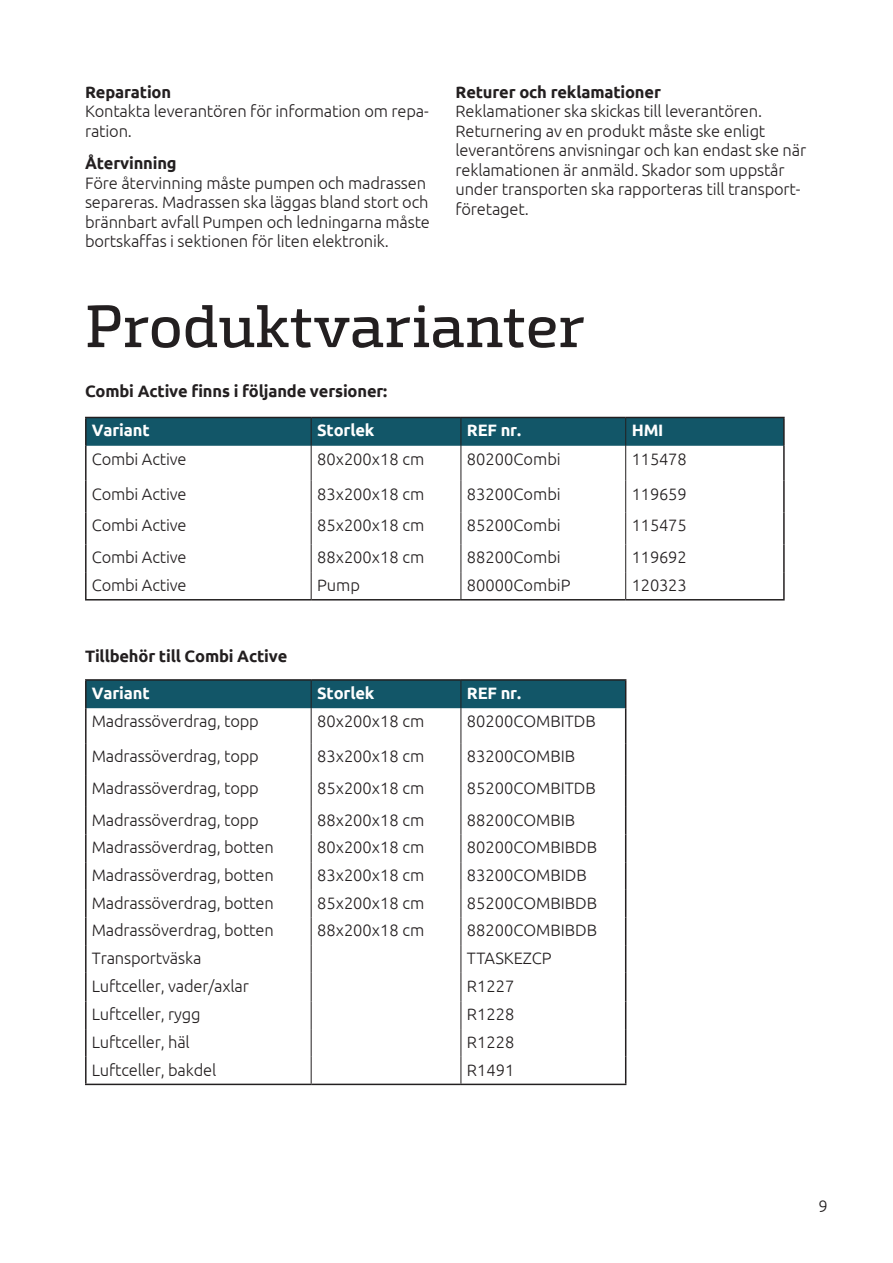
<style>
.page{position:relative;width:893px;height:1263px;background:#fff}
.page>*{position:absolute;margin:0;border:0;box-sizing:border-box;transform-origin:0 0}
.t1{font:500 60px "Exo Slab Pro";color:#231f20}
.Brødtekst{font:300 16.5px/19.5px "Ubuntu";letter-spacing:-.01em;color:#231f20}
.Brødtekst-2{font:700 16.5px "Ubuntu";letter-spacing:-.01em;color:#231f20}
.Brødtekst-3{font:700 16.5px "Ubuntu";letter-spacing:-.01em;color:#fff}
.s1{font-weight:700}
</style>
<div class="page">
<svg style="left:87px;top:418px;width:696px;height:28px;background:#145668"></svg>
<hr style="left:311px;top:446px;width:1px;height:35px;background:#231f20">
<hr style="left:461px;top:446px;width:1px;height:35px;background:#231f20">
<hr style="left:625px;top:446px;width:1px;height:35px;background:#231f20">
<hr style="left:311px;top:481px;width:1px;height:32px;background:#231f20">
<hr style="left:461px;top:481px;width:1px;height:32px;background:#231f20">
<hr style="left:625px;top:481px;width:1px;height:32px;background:#231f20">
<hr style="left:311px;top:513px;width:1px;height:31px;background:#231f20">
<hr style="left:461px;top:513px;width:1px;height:31px;background:#231f20">
<hr style="left:625px;top:513px;width:1px;height:31px;background:#231f20">
<svg style="left:311px;top:544px;width:1px;height:55px"></svg>
<svg style="left:461px;top:544px;width:1px;height:55px"></svg>
<svg style="left:625px;top:544px;width:1px;height:55px"></svg>
<hr style="left:85px;top:417px;width:226px;height:1px;background:#231f20">
<hr style="left:85px;top:418px;width:2px;height:28px;background:#231f20">
<hr style="left:311px;top:417px;width:150px;height:1px;background:#231f20">
<hr style="left:461px;top:417px;width:165px;height:1px;background:#231f20">
<hr style="left:626px;top:417px;width:159px;height:1px;background:#231f20">
<hr style="left:783px;top:418px;width:2px;height:28px;background:#231f20">
<hr style="left:85px;top:446px;width:2px;height:35px;background:#231f20">
<hr style="left:783px;top:446px;width:2px;height:35px;background:#231f20">
<hr style="left:85px;top:481px;width:2px;height:32px;background:#231f20">
<hr style="left:783px;top:481px;width:2px;height:32px;background:#231f20">
<hr style="left:85px;top:513px;width:2px;height:31px;background:#231f20">
<hr style="left:783px;top:513px;width:2px;height:31px;background:#231f20">
<hr style="left:85px;top:544px;width:2px;height:28px;background:#231f20">
<hr style="left:783px;top:544px;width:2px;height:28px;background:#231f20">
<hr style="left:85px;top:572px;width:2px;height:27px;background:#231f20">
<hr style="left:783px;top:572px;width:2px;height:27px;background:#231f20">
<hr style="left:85px;top:599px;width:226px;height:1px;background:#231f20">
<hr style="left:311px;top:599px;width:150px;height:1px;background:#231f20">
<hr style="left:461px;top:599px;width:165px;height:1px;background:#231f20">
<hr style="left:626px;top:599px;width:159px;height:1px;background:#231f20">
<hr style="left:311px;top:708px;width:1px;height:35px;background:#231f20">
<hr style="left:461px;top:708px;width:1px;height:35px;background:#231f20">
<hr style="left:311px;top:743px;width:1px;height:32px;background:#231f20">
<hr style="left:461px;top:743px;width:1px;height:32px;background:#231f20">
<hr style="left:311px;top:775px;width:1px;height:32px;background:#231f20">
<hr style="left:461px;top:775px;width:1px;height:32px;background:#231f20">
<svg style="left:311px;top:807px;width:1px;height:277px"></svg>
<svg style="left:461px;top:807px;width:1px;height:277px"></svg>
<div style="left:87px;top:681px;width:539px;height:27px;background:#125668"></div>
<hr style="left:625px;top:708px;width:1px;height:35px;background:#231f20">
<hr style="left:625px;top:743px;width:1px;height:32px;background:#231f20">
<hr style="left:625px;top:775px;width:1px;height:32px;background:#231f20">
<svg style="left:625px;top:807px;width:1px;height:277px"></svg>
<hr style="left:85px;top:681px;width:2px;height:27px;background:#231f20">
<hr style="left:85px;top:708px;width:2px;height:35px;background:#231f20">
<hr style="left:85px;top:743px;width:2px;height:32px;background:#231f20">
<hr style="left:85px;top:775px;width:2px;height:32px;background:#231f20">
<hr style="left:85px;top:807px;width:2px;height:27px;background:#231f20">
<hr style="left:85px;top:834px;width:2px;height:28px;background:#231f20">
<hr style="left:85px;top:862px;width:2px;height:28px;background:#231f20">
<hr style="left:85px;top:890px;width:2px;height:27px;background:#231f20">
<hr style="left:85px;top:917px;width:2px;height:28px;background:#231f20">
<hr style="left:85px;top:945px;width:2px;height:28px;background:#231f20">
<hr style="left:85px;top:973px;width:2px;height:28px;background:#231f20">
<hr style="left:85px;top:1001px;width:2px;height:28px;background:#231f20">
<hr style="left:85px;top:1029px;width:2px;height:28px;background:#231f20">
<hr style="left:85px;top:1057px;width:2px;height:27px;background:#231f20">
<hr style="left:85px;top:679px;width:226px;height:2px;background:#231f20">
<hr style="left:311px;top:679px;width:150px;height:2px;background:#231f20">
<hr style="left:461px;top:679px;width:165px;height:2px;background:#231f20">
<hr style="left:85px;top:1084px;width:226px;height:1px;background:#231f20">
<hr style="left:311px;top:1084px;width:150px;height:1px;background:#231f20">
<hr style="left:461px;top:1084px;width:165px;height:1px;background:#231f20">
<p class="Brødtekst" style="left:85px;top:82px;width:345px"><span class="s1">Reparation<br></span>Kontakta leverantören för information om repa&shy;ration.</p>
<p class="Brødtekst" style="left:85px;top:153px;width:346px"><span class="s1">Återvinning<br></span>Före återvinning måste pumpen och madrassen separeras. Madrassen ska läggas bland stort och brännbart avfall Pumpen och ledningarna måste bortskaffas i sektionen för liten elektronik.</p>
<p class="Brødtekst" style="left:455px;top:82px;width:352px"><span class="s1">Returer och reklamationer<br></span>Reklamationer ska skickas till leverantören.<br>Returnering av en produkt måste ske enligt leverantörens anvisningar och kan endast ske när reklamationen är anmäld. Skador som uppstår under transporten ska rapporteras till transport&shy;företaget.</p>
<p class="t1" style="left:85px;top:290px;width:502px">Produktvarianter</p>
<p class="Brødtekst-2" style="left:85px;top:381px;width:304px">Combi Active finns i följande versioner:</p>
<p class="Brødtekst-3" style="left:92px;top:420px;width:59px">Variant</p>
<p class="Brødtekst-3" style="left:317px;top:420px;width:59px">Storlek</p>
<p class="Brødtekst-3" style="left:467px;top:420px;width:56px">REF nr.</p>
<p class="Brødtekst-3" style="left:632px;top:420px;width:33px">HMI</p>
<p class="Brødtekst" style="left:92px;top:448px;width:96px">Combi Active</p>
<p class="Brødtekst" style="left:317px;top:448px;width:109px">80x200x18 cm</p>
<p class="Brødtekst" style="left:467px;top:448px;width:95px">80200Combi</p>
<p class="Brødtekst" style="left:632px;top:448px;width:57px">115478</p>
<p class="Brødtekst" style="left:92px;top:483px;width:96px">Combi Active</p>
<p class="Brødtekst" style="left:317px;top:483px;width:109px">83x200x18 cm</p>
<p class="Brødtekst" style="left:467px;top:483px;width:95px">83200Combi</p>
<p class="Brødtekst" style="left:632px;top:483px;width:57px">119659</p>
<p class="Brødtekst" style="left:92px;top:515px;width:96px">Combi Active</p>
<p class="Brødtekst" style="left:317px;top:515px;width:109px">85x200x18 cm</p>
<p class="Brødtekst" style="left:467px;top:515px;width:95px">85200Combi</p>
<p class="Brødtekst" style="left:632px;top:515px;width:57px">115475</p>
<p class="Brødtekst" style="left:92px;top:547px;width:96px">Combi Active</p>
<p class="Brødtekst" style="left:317px;top:547px;width:109px">88x200x18 cm</p>
<p class="Brødtekst" style="left:467px;top:547px;width:95px">88200Combi</p>
<p class="Brødtekst" style="left:632px;top:547px;width:57px">119692</p>
<p class="Brødtekst" style="left:92px;top:575px;width:96px">Combi Active</p>
<p class="Brødtekst" style="left:317px;top:575px;width:45px">Pump</p>
<p class="Brødtekst" style="left:467px;top:575px;width:105px">80000CombiP</p>
<p class="Brødtekst" style="left:632px;top:575px;width:57px">120323</p>
<p class="Brødtekst-2" style="left:85px;top:646px;width:204px">Tillbehör till Combi Active</p>
<p class="Brødtekst-3" style="left:92px;top:683px;width:59px">Variant</p>
<p class="Brødtekst-3" style="left:317px;top:683px;width:59px">Storlek</p>
<p class="Brødtekst-3" style="left:467px;top:683px;width:56px">REF nr.</p>
<p class="Brødtekst" style="left:92px;top:711px;width:169px">Madrassöverdrag, topp</p>
<p class="Brødtekst" style="left:317px;top:711px;width:109px">80x200x18 cm</p>
<p class="Brødtekst" style="left:467px;top:711px;width:130px">80200COMBITDB</p>
<p class="Brødtekst" style="left:92px;top:746px;width:169px">Madrassöverdrag, topp</p>
<p class="Brødtekst" style="left:317px;top:746px;width:109px">83x200x18 cm</p>
<p class="Brødtekst" style="left:467px;top:746px;width:110px">83200COMBIB</p>
<p class="Brødtekst" style="left:92px;top:778px;width:169px">Madrassöverdrag, topp</p>
<p class="Brødtekst" style="left:317px;top:778px;width:109px">85x200x18 cm</p>
<p class="Brødtekst" style="left:467px;top:778px;width:130px">85200COMBITDB</p>
<p class="Brødtekst" style="left:92px;top:810px;width:169px">Madrassöverdrag, topp</p>
<p class="Brødtekst" style="left:317px;top:810px;width:109px">88x200x18 cm</p>
<p class="Brødtekst" style="left:467px;top:810px;width:110px">88200COMBIB</p>
<p class="Brødtekst" style="left:92px;top:837px;width:183px">Madrassöverdrag, botten</p>
<p class="Brødtekst" style="left:317px;top:837px;width:109px">80x200x18 cm</p>
<p class="Brødtekst" style="left:467px;top:837px;width:132px">80200COMBIBDB</p>
<p class="Brødtekst" style="left:92px;top:865px;width:183px">Madrassöverdrag, botten</p>
<p class="Brødtekst" style="left:317px;top:865px;width:109px">83x200x18 cm</p>
<p class="Brødtekst" style="left:467px;top:865px;width:121px">83200COMBIDB</p>
<p class="Brødtekst" style="left:92px;top:893px;width:183px">Madrassöverdrag, botten</p>
<p class="Brødtekst" style="left:317px;top:893px;width:109px">85x200x18 cm</p>
<p class="Brødtekst" style="left:467px;top:893px;width:132px">85200COMBIBDB</p>
<p class="Brødtekst" style="left:92px;top:920px;width:183px">Madrassöverdrag, botten</p>
<p class="Brødtekst" style="left:317px;top:920px;width:109px">88x200x18 cm</p>
<p class="Brødtekst" style="left:467px;top:920px;width:132px">88200COMBIBDB</p>
<p class="Brødtekst" style="left:92px;top:948px;width:111px">Transportväska</p>
<p class="Brødtekst" style="left:467px;top:948px;width:86px">TTASKEZCP</p>
<p class="Brødtekst" style="left:92px;top:975px;width:159px">Luftceller, vader/axlar</p>
<p class="Brødtekst" style="left:467px;top:975px;width:49px">R1227</p>
<p class="Brødtekst" style="left:92px;top:1004px;width:110px">Luftceller, rygg</p>
<p class="Brødtekst" style="left:467px;top:1004px;width:49px">R1228</p>
<p class="Brødtekst" style="left:92px;top:1032px;width:100px">Luftceller, häl</p>
<p class="Brødtekst" style="left:467px;top:1032px;width:49px">R1228</p>
<p class="Brødtekst" style="left:92px;top:1059px;width:126px">Luftceller, bakdel</p>
<p class="Brødtekst" style="left:467px;top:1059px;width:49px">R1491</p>
<p class="Brødtekst" style="left:819px;top:1196px;width:11px">9</p>
</div>
